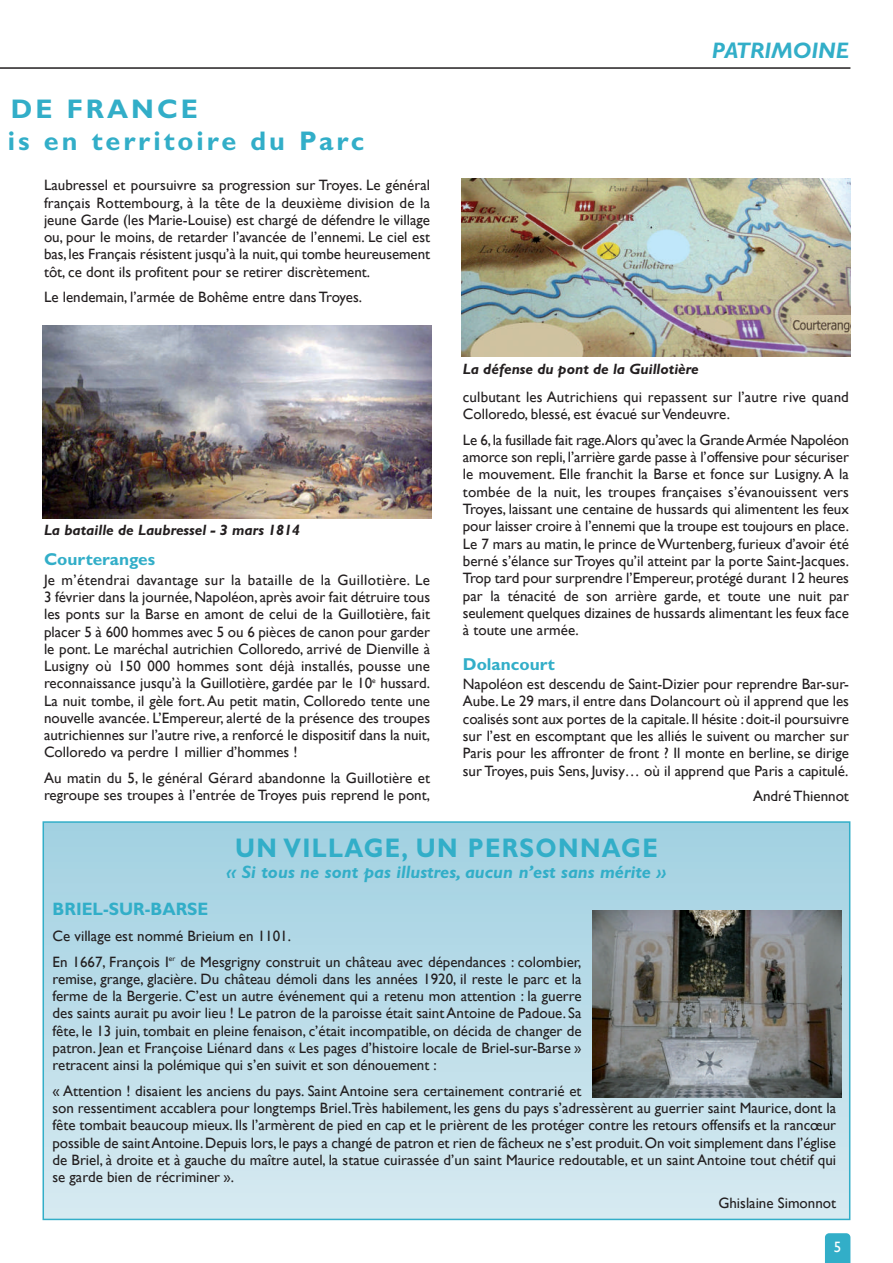
<style>
.page{position:relative;width:893px;height:1263px;background:#fff}
.page>*{position:absolute;margin:0;border:0;box-sizing:border-box;transform-origin:0 0}
.t1{font:700 27px/32.4px "Gill Sans";letter-spacing:.11em;color:#32aec8}
.t2{font:700 27px "Gill Sans";letter-spacing:.055em;color:#32aec8;scale:.9 1}
.t3{font:italic 700 22.5px "Gill Sans";color:#32aec8}
.t4{font:italic 700 18px "Gill Sans";color:#32aec8}
.t5{font:700 18px "Gill Sans";color:#32aec8;scale:.95 1}
.t6{font:700 17.25px "Gill Sans";color:#32aec8}
.t7{font:15px/17.2px "Gill Sans";color:#231f20;text-align:justify}
.t8{font:italic 700 15px "Gill Sans";color:#231f20}
.t9{font:15px "Gill Sans";color:#fff}
</style>
<div class="page">
<svg style="left:825px;top:1233px;width:25px;height:30px"></svg>
<hr style="left:0;top:67px;width:850px;height:2px;background:#231f20">
<div style="left:44px;top:823px;width:805px;height:396px;background:linear-gradient(to bottom,#a1d1e1,#d7e9f0)"></div>
<div style="left:43px;top:821px;width:807px;height:399px;border:2px solid #32aec8"></div>
<img style="left:43px;top:325px;width:389px;height:193px">
<img style="left:461px;top:179px;width:389px;height:177px">
<img style="left:592px;top:911px;width:250px;height:186px">
<h1 class="t1" style="left:8px;top:95px;width:358px">DE FRANCE<br>is en territoire du Parc</h1>
<p class="t7" style="left:44px;top:177px;width:388px">Laubressel et poursuivre sa progression sur Troyes. Le général français Rottembourg, à la tête de la deuxième division de la jeune Garde (les Marie-Louise) est chargé de défendre le village ou, pour le moins, de retarder l’avancée de l’ennemi. Le ciel est bas, les Français résistent jusqu’à la nuit, qui tombe heureusement tôt, ce dont ils profitent pour se retirer discrètement.</p>
<p class="t7" style="left:44px;top:289px;width:320px">Le lendemain, l’armée de Bohême entre dans Troyes.</p>
<p class="t8" style="left:44px;top:524px;width:258px">La bataille de Laubressel - 3 mars 1814</p>
<p class="t6" style="left:44px;top:552px;width:113px">Courteranges</p>
<p class="t7" style="left:44px;top:571px;width:388px">Je m’étendrai davantage sur la bataille de la Guillotière. Le 3 février dans la journée,Napoléon, après avoir fait détruire tous les ponts sur la Barse en amont de celui de la Guillotière, fait placer 5 à 600 hommes avec 5 ou 6 pièces de canon pour garder le pont. Le maréchal autrichien Colloredo, arrivé de Dienville à Lusigny où 150 000 hommes sont déjà installés, pousse une reconnaissance jusqu’à la Guillotière, gardée par le 10<sup>e</sup> hussard.<br>La nuit tombe, il gèle fort.Au petit matin, Colloredo tente une nouvelle avancée. L’Empereur, alerté de la présence des troupes autrichiennes sur l’autre rive, a renforcé le dispositif dans la nuit, Colloredo va perdre 1 millier d’hommes !</p>
<p class="t7" style="left:44px;top:769px;width:388px">Au matin du 5, le général Gérard abandonne la Guillotière et regroupe ses troupes à l’entrée de Troyes puis reprend le pont,</p>
<h2 class="t3" style="left:712px;top:42px;width:139px">PATRIMOINE</h2>
<p class="t8" style="left:463px;top:363px;width:238px">La défense du pont de la Guillotière</p>
<p class="t7" style="left:463px;top:388px;width:388px">culbutant les Autrichiens qui repassent sur l’autre rive quand<br>Colloredo, blessé, est évacué surVendeuvre.</p>
<p class="t7" style="left:463px;top:431px;width:388px">Le 6, la fusillade fait rage.Alors qu’avec la GrandeArmée Napoléon amorce son repli, l’arrière garde passe à l’offensive pour sécuriser le mouvement. Elle franchit la Barse et fonce sur Lusigny.A la tombée de la nuit, les troupes françaises s’évanouissent vers Troyes, laissant une centaine de hussards qui alimentent les feux pour laisser croire à l’ennemi que la troupe est toujours en place.<br>Le 7 mars au matin, le prince deWurtenberg, furieux d’avoir été berné s’élance surTroyes qu’il atteint par la porte Saint-Jacques.<br>Trop tard pour surprendre l’Empereur, protégé durant 12 heures par la ténacité de son arrière garde, et toute une nuit par seulement quelques dizaines de hussards alimentant les feux face à toute une armée.</p>
<p class="t6" style="left:463px;top:657px;width:93px">Dolancourt</p>
<p class="t7" style="left:463px;top:675px;width:388px">Napoléon est descendu de Saint-Dizier pour reprendre Bar-sur-Aube. Le 29 mars, il entre dans Dolancourt où il apprend que les coalisés sont aux portes de la capitale. Il hésite : doit-il poursuivre sur l’est en escomptant que les alliés le suivent ou marcher sur Paris pour les affronter de front ? Il monte en berline, se dirige sur Troyes, puis Sens, Juvisy… où il apprend que Paris a capitulé.</p>
<p class="t7" style="left:753px;top:788px;width:97px">André Thiennot</p>
<h1 class="t2" style="left:235px;top:838px;width:471px">UN VILLAGE, UN PERSONNAGE</h1>
<p class="t4" style="left:227px;top:865px;width:441px">« Si tous ne sont pas illustres, aucun n’est sans mérite »</p>
<p class="t5" style="left:53px;top:902px;width:166px">BRIEL-SUR-BARSE</p>
<p class="t7" style="left:53px;top:923px;width:531px;line-height:25.8px">Ce village est nommé Brieium en 1101.<br>En 1667, François I<sup>er</sup> de Mesgrigny construit un château avec dépendances : colombier,</p>
<p class="t7" style="left:53px;top:970px;width:531px">remise, grange, glacière. Du château démoli dans les années 1920, il reste le parc et la ferme de la Bergerie. C’est un autre événement qui a retenu mon attention : la guerre des saints aurait pu avoir lieu ! Le patron de la paroisse était saintAntoine de Padoue. Sa fête, le 13 juin, tombait en pleine fenaison, c’était incompatible, on décida de changer de patron. Jean et Françoise Liénard dans « Les pages d’histoire locale de Briel-sur-Barse » retracent ainsi la polémique qui s’en suivit et son dénouement :</p>
<p class="t7" style="left:52px;top:1082px;width:785px;text-align:left">« Attention ! disaient les anciens du pays. Saint Antoine sera certainement contrarié et<br>son ressentiment accablera pour longtemps Briel.Très habilement, les gens du pays s’adressèrent au guerrier saint Maurice, dont la fête tombait beaucoup mieux. Ils l’armèrent de pied en cap et le prièrent de les protéger contre les retours offensifs et la rancœur possible de saintAntoine.Depuis lors, le pays a changé de patron et rien de fâcheux ne s’est produit.On voit simplement dans l’église de Briel, à droite et à gauche du maître autel, la statue cuirassée d’un saint Maurice redoutable, et un saint Antoine tout chétif qui se garde bien de récriminer ».</p>
<p class="t7" style="left:718px;top:1194px;width:119px">Ghislaine Simonnot</p>
<p class="t9" style="left:834px;top:1238px;width:9px">5</p>
</div>
